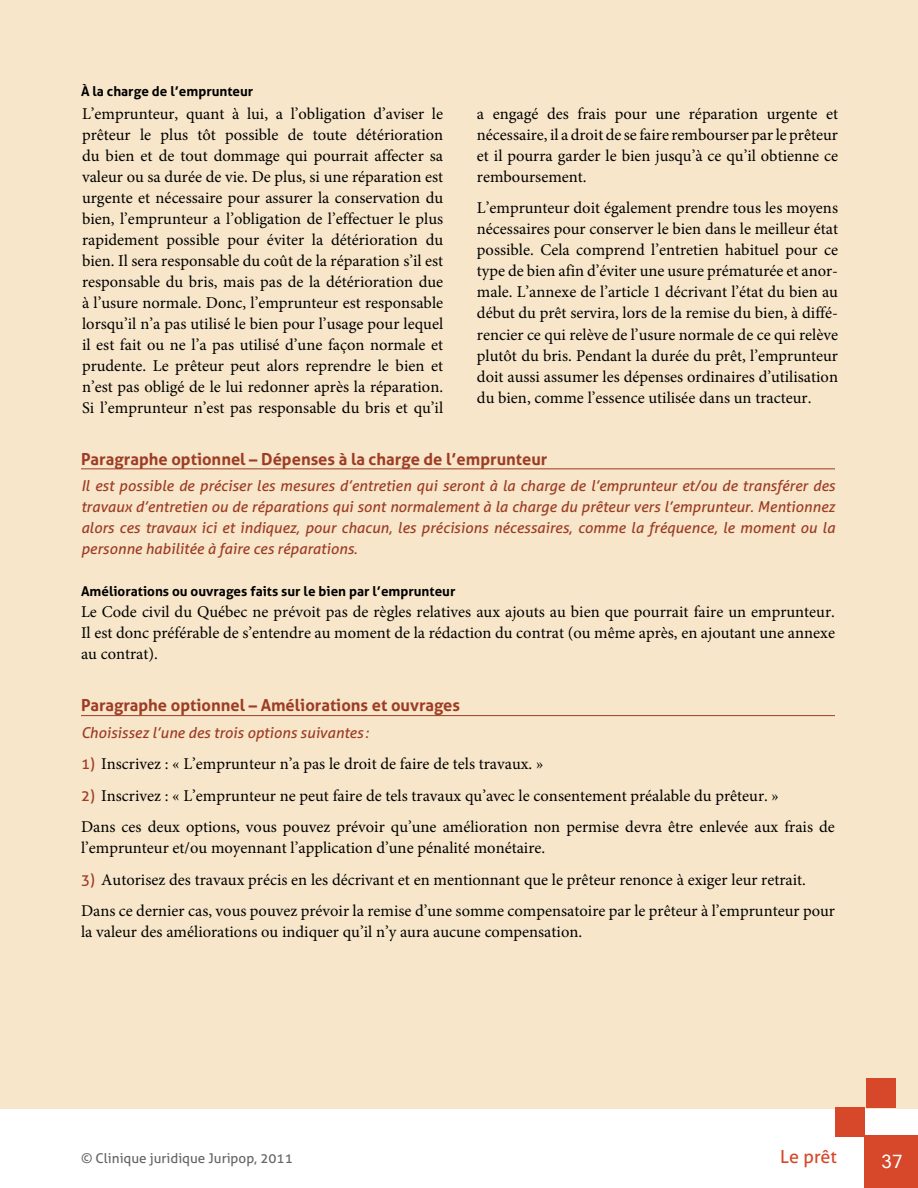
<style>
.page{position:relative;width:918px;height:1188px;background:#fff}
.page>*{position:absolute;margin:0;border:0;box-sizing:border-box;transform-origin:0 0}
.t1{font:18px "Aller";color:#d64829}
.t2{font:18px "Mangal";color:#fff}
.t3{font:16.5px/21px "Minion Pro";color:#000;text-align:justify}
.t4{font:700 16.5px "Aller";color:#9d3c25}
.t5{font:italic 15px/21px "Aller";color:#9d3c25;text-align:justify}
.t6{font:700 13.5px "Aller";color:#000}
.t7{font:13.5px "Aller";color:#646567}
.s1{font-family:"Aller";font-size:15px;color:#9d3c25}
</style>
<div class="page">
<div style="left:0;top:0;width:918px;height:1108px;background:#f7e6c9"></div>
<div style="left:865px;top:1135px;width:53px;height:53px;background:#d64829"></div>
<div style="left:835px;top:1107px;width:30px;height:29px;background:#d64829"></div>
<div style="left:866px;top:1079px;width:30px;height:29px;background:#d64829"></div>
<hr style="left:81px;top:468px;width:754px;height:1px;background:#9d3c25">
<hr style="left:81px;top:715px;width:754px;height:1px;background:#9d3c25">
<p class="t6" style="left:81px;top:83px;width:174px">À la charge de l’emprunteur</p>
<p class="t3" style="left:82px;top:103px;width:363px">L’emprunteur, quant à lui, a l’obligation d’aviser le prêteur le plus tôt possible de toute détérioration du bien et de tout dommage qui pourrait affecter sa valeur ou sa durée de vie. De plus, si une réparation est urgente et nécessaire pour assurer la conservation du bien, l’emprunteur a l’obligation de l’effectuer le plus rapidement possible pour éviter la détérioration du bien. Il sera responsable du coût de la réparation s’il est responsable du bris, mais pas de la détérioration due à l’usure normale. Donc, l’emprunteur est responsable lorsqu’il n’a pas utilisé le bien pour l’usage pour lequel il est fait ou ne l’a pas utilisé d’une façon normale et prudente. Le prêteur peut alors reprendre le bien et n’est pas obligé de le lui redonner après la réparation.<br>Si l’emprunteur n’est pas responsable du bris et qu’il</p>
<p class="t3" style="left:477px;top:103px;width:363px">a engagé des frais pour une réparation urgente et nécessaire, il a droit de se faire rembourser par le prêteur et il pourra garder le bien jusqu’à ce qu’il obtienne ce remboursement.</p>
<p class="t3" style="left:477px;top:198px;width:363px">L’emprunteur doit également prendre tous les moyens nécessaires pour conserver le bien dans le meilleur état possible. Cela comprend l’entretien habituel pour ce type de bien afin d’éviter une usure prématurée et anor&shy;male. L’annexe de l’article 1 décrivant l’état du bien au début du prêt servira, lors de la remise du bien, à diffé&shy;rencier ce qui relève de l’usure normale de ce qui relève plutôt du bris. Pendant la durée du prêt, l’emprunteur doit aussi assumer les dépenses ordinaires d’utilisation du bien, comme l’essence utilisée dans un tracteur.</p>
<p class="t4" style="left:81px;top:449px;width:468px">Paragraphe optionnel – Dépenses à la charge de l’emprunteur</p>
<p class="t5" style="left:81px;top:475px;width:756px">Il est possible de préciser les mesures d’entretien qui seront à la charge de l’emprunteur et/ou de transférer des travaux d’entretien ou de réparations qui sont normalement à la charge du prêteur vers l’emprunteur. Mentionnez alors ces travaux ici et indiquez, pour chacun, les précisions nécessaires, comme la fréquence, le moment ou la personne habilitée à faire ces réparations.</p>
<p class="t6" style="left:81px;top:583px;width:376px">Améliorations ou ouvrages faits sur le bien par l’emprunteur</p>
<p class="t3" style="left:81px;top:601px;width:756px">Le Code civil du Québec ne prévoit pas de règles relatives aux ajouts au bien que pourrait faire un emprunteur.<br>Il est donc préférable de s’entendre au moment de la rédaction du contrat (ou même après, en ajoutant une annexe au contrat).</p>
<p class="t4" style="left:81px;top:695px;width:381px">Paragraphe optionnel – Améliorations et ouvrages</p>
<p class="t5" style="left:81px;top:722px;width:289px">Choisissez l’une des trois options suivantes :</p>
<p class="t3" style="left:81px;top:754px;width:464px"><span class="s1">1)</span> Inscrivez : « L’emprunteur n’a pas le droit de faire de tels travaux. »</p>
<p class="t3" style="left:81px;top:780px;width:755px;line-height:31.5px"><span class="s1">2)</span> Inscrivez : « L’emprunteur ne peut faire de tels travaux qu’avec le consentement préalable du prêteur. »<br>Dans ces deux options, vous pouvez prévoir qu’une amélioration non permise devra être enlevée aux frais de</p>
<p class="t3" style="left:81px;top:838px;width:466px">l’emprunteur et/ou moyennant l’application d’une pénalité monétaire.</p>
<p class="t3" style="left:81px;top:864px;width:756px;line-height:31.5px"><span class="s1">3)</span> Autorisez des travaux précis en les décrivant et en mentionnant que le prêteur renonce à exiger leur retrait.<br>Dans ce dernier cas, vous pouvez prévoir la remise d’une somme compensatoire par le prêteur à l’emprunteur pour</p>
<p class="t3" style="left:81px;top:922px;width:503px">la valeur des améliorations ou indiquer qu’il n’y aura aucune compensation.</p>
<p class="t7" style="left:81px;top:1150px;width:213px">© Clinique juridique Juripop, 2011</p>
<p class="t1" style="left:780px;top:1146px;width:58px">Le prêt</p>
<p class="t2" style="left:882px;top:1151px;width:22px">37</p>
</div>
